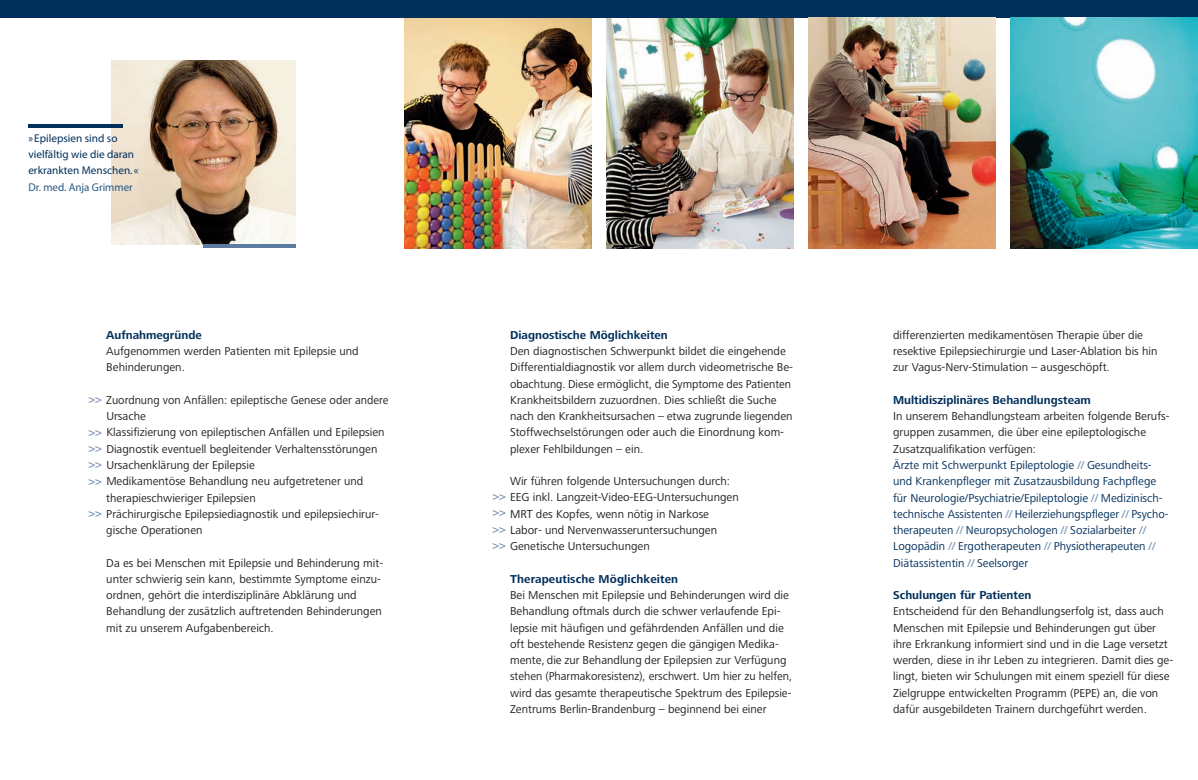
<style>
.page{position:relative;width:1198px;height:780px;background:#fff}
.page>*{position:absolute;margin:0;border:0;box-sizing:border-box;transform-origin:0 0}
.Fließtext{font:11.88px/16.2px "Frutiger Next LT";color:#231f20}
.Fließtext-2{font:11.88px/16.2px "Frutiger Next LT";color:#002f5b}
.Fließtext-3{font:700 11.88px "Frutiger Next LT";color:#002f5b}
.Headline_klein{font:700 11.88px "Frutiger Next LT";color:#002f5b}
.Fließtext-4{font:500 11.88px "Frutiger Next LT";color:#7590b1}
.t1{font:11.25px/16.2px "Myriad Pro";color:#002f5b}
.Fließtext-5{font:11.25px "Myriad Pro";color:#255882}
.s1{font-weight:500;color:#7590b1}
</style>
<div class="page">
<img style="left:404px;top:18px;width:188px;height:230px">
<img style="left:606px;top:18px;width:187px;height:230px">
<div style="left:0;top:0;width:1198px;height:18px;background:#002f5b"></div>
<img style="left:808px;top:18px;width:188px;height:230px">
<img style="left:1010px;top:18px;width:188px;height:230px">
<img style="left:112px;top:60px;width:184px;height:184px">
<hr style="left:204px;top:244px;width:92px;height:4px;background:#5b7ba1">
<hr style="left:28px;top:125px;width:94px;height:3px;background:#002f5b">
<p class="t1" style="left:28px;top:130px;width:91px">»Epilepsien sind so</p>
<p class="t1" style="left:28px;top:146px;width:112px">vielfältig wie die daran erkrankten Menschen.«</p>
<p class="Fließtext-5" style="left:28px;top:180px;width:106px">Dr. med. Anja Grimmer</p>
<p class="Fließtext-3" style="left:106px;top:328px;width:97px">Aufnahmegründe</p>
<p class="Fließtext" style="left:106px;top:343px;width:254px">Aufgenommen werden Patienten mit Epilepsie und</p>
<p class="Fließtext" style="left:106px;top:359px;width:80px">Behinderungen.</p>
<p class="Fließtext" style="left:106px;top:392px;width:284px;text-indent:-18px"><span class="s1">&gt;&gt;</span> Zuordnung von Anfällen: epileptische Genese oder andere<br>Ursache</p>
<p class="Fließtext" style="left:89px;top:424px;width:298px"><span class="s1">&gt;&gt;</span> Klassifizierung von epileptischen Anfällen und Epilepsien</p>
<p class="Fließtext" style="left:89px;top:440px;width:290px"><span class="s1">&gt;&gt;</span> Diagnostik eventuell begleitender Verhaltensstörungen</p>
<p class="Fließtext" style="left:89px;top:457px;width:168px"><span class="s1">&gt;&gt;</span> Ursachenklärung der Epilepsie</p>
<p class="Fließtext" style="left:106px;top:473px;width:258px;text-indent:-18px"><span class="s1">&gt;&gt;</span> Medikamentöse Behandlung neu aufgetretener und therapieschwieriger Epilepsien</p>
<p class="Fließtext" style="left:106px;top:505px;width:273px;text-indent:-18px"><span class="s1">&gt;&gt;</span> Prächirurgische Epilepsiediagnostik und epilepsiechirur&shy;gische Operationen</p>
<p class="Fließtext" style="left:106px;top:554px;width:278px">Da es bei Menschen mit Epilepsie und Behinderung mit&shy;unter schwierig sein kann, bestimmte Symptome einzu&shy;ordnen, gehört die interdisziplinäre Abklärung und Behandlung der zusätzlich auftretenden Behinderungen mit zu unserem Aufgabenbereich.</p>
<p class="Fließtext-3" style="left:510px;top:328px;width:159px">Diagnostische Möglichkeiten</p>
<p class="Fließtext" style="left:510px;top:343px;width:284px">Den diagnostischen Schwerpunkt bildet die eingehende Differentialdiagnostik vor allem durch videometrische Be&shy;obachtung. Diese ermöglicht, die Symptome des Patienten Krankheitsbildern zuzuordnen. Dies schließt die Suche nach den Krankheitsursachen – etwa zugrunde liegenden Stoffwechselstörungen oder auch die Einordnung kom&shy;plexer Fehlbildungen – ein.</p>
<p class="Fließtext" style="left:510px;top:473px;width:221px">Wir führen folgende Untersuchungen durch:</p>
<p class="Fließtext" style="left:510px;top:489px;width:230px">EEG inkl. Langzeit-Video-EEG-Untersuchungen</p>
<p class="Fließtext" style="left:510px;top:505px;width:200px">MRT des Kopfes, wenn nötig in Narkose</p>
<p class="Fließtext" style="left:510px;top:522px;width:209px">Labor- und Nervenwasseruntersuchungen</p>
<p class="Fließtext" style="left:510px;top:538px;width:141px">Genetische Untersuchungen</p>
<p class="Fließtext-3" style="left:510px;top:572px;width:170px">Therapeutische Möglichkeiten</p>
<p class="Fließtext" style="left:510px;top:587px;width:284px">Bei Menschen mit Epilepsie und Behinderungen wird die Behandlung oftmals durch die schwer verlaufende Epi&shy;lepsie mit häufigen und gefährdenden Anfällen und die oft bestehende Resistenz gegen die gängigen Medika&shy;mente, die zur Behandlung der Epilepsien zur Verfügung stehen (Pharmakoresistenz), erschwert. Um hier zu helfen, wird das gesamte therapeutische Spektrum des Epilepsie-Zentrums Berlin-Brandenburg – beginnend bei einer</p>
<p class="Fließtext-4" style="left:492px;top:489px;width:15px">&gt;&gt;</p>
<p class="Fließtext-4" style="left:492px;top:506px;width:15px">&gt;&gt;</p>
<p class="Fließtext-4" style="left:492px;top:522px;width:15px">&gt;&gt;</p>
<p class="Fließtext-4" style="left:492px;top:538px;width:15px">&gt;&gt;</p>
<p class="Fließtext" style="left:893px;top:327px;width:266px">differenzierten medikamentösen Therapie über die resektive Epilepsiechirurgie und Laser-Ablation bis hin</p>
<p class="Fließtext" style="left:893px;top:359px;width:218px">zur Vagus-Nerv-Stimulation – ausgeschöpft.</p>
<p class="Fließtext-3" style="left:893px;top:393px;width:199px">Multidisziplinäres Behandlungsteam</p>
<p class="Fließtext" style="left:893px;top:408px;width:278px">In unserem Behandlungsteam arbeiten folgende Berufs&shy;gruppen zusammen, die über eine epileptologische<br>Zusatzqualifikation verfügen:</p>
<p class="Fließtext-2" style="left:893px;top:457px;width:260px">Ärzte mit Schwerpunkt Epileptologie <span class="s1">//</span> Gesundheits-</p>
<p class="Fließtext-2" style="left:893px;top:473px;width:265px">und Krankenpfleger mit Zusatzausbildung Fachpflege</p>
<p class="Fließtext-2" style="left:893px;top:489px;width:276px">für Neurologie/Psychiatrie/Epileptologie <span class="s1">//</span> Medizinisch&shy;technische Assistenten <span class="s1">//</span> Heilerziehungspfleger <span class="s1">//</span> Psycho&shy;therapeuten <span class="s1">//</span> Neuropsychologen <span class="s1">//</span> Sozialarbeiter <span class="s1">//</span></p>
<p class="Fließtext-2" style="left:893px;top:538px;width:264px">Logopädin <span class="s1">//</span> Ergotherapeuten <span class="s1">//</span> Physiotherapeuten <span class="s1">//</span></p>
<p class="Fließtext-2" style="left:893px;top:554px;width:137px">Diätassistentin <span class="s1">//</span> Seelsorger</p>
<p class="Headline_klein" style="left:893px;top:588px;width:140px">Schulungen für Patienten</p>
<p class="Fließtext" style="left:893px;top:603px;width:281px">Entscheidend für den Behandlungserfolg ist, dass auch Menschen mit Epilepsie und Behinderungen gut über ihre Erkrankung informiert sind und in die Lage versetzt werden, diese in ihr Leben zu integrieren. Damit dies ge&shy;lingt, bieten wir Schulungen mit einem speziell für diese Zielgruppe entwickelten Programm (PEPE) an, die von dafür ausgebildeten Trainern durchgeführt werden.</p>
</div>
